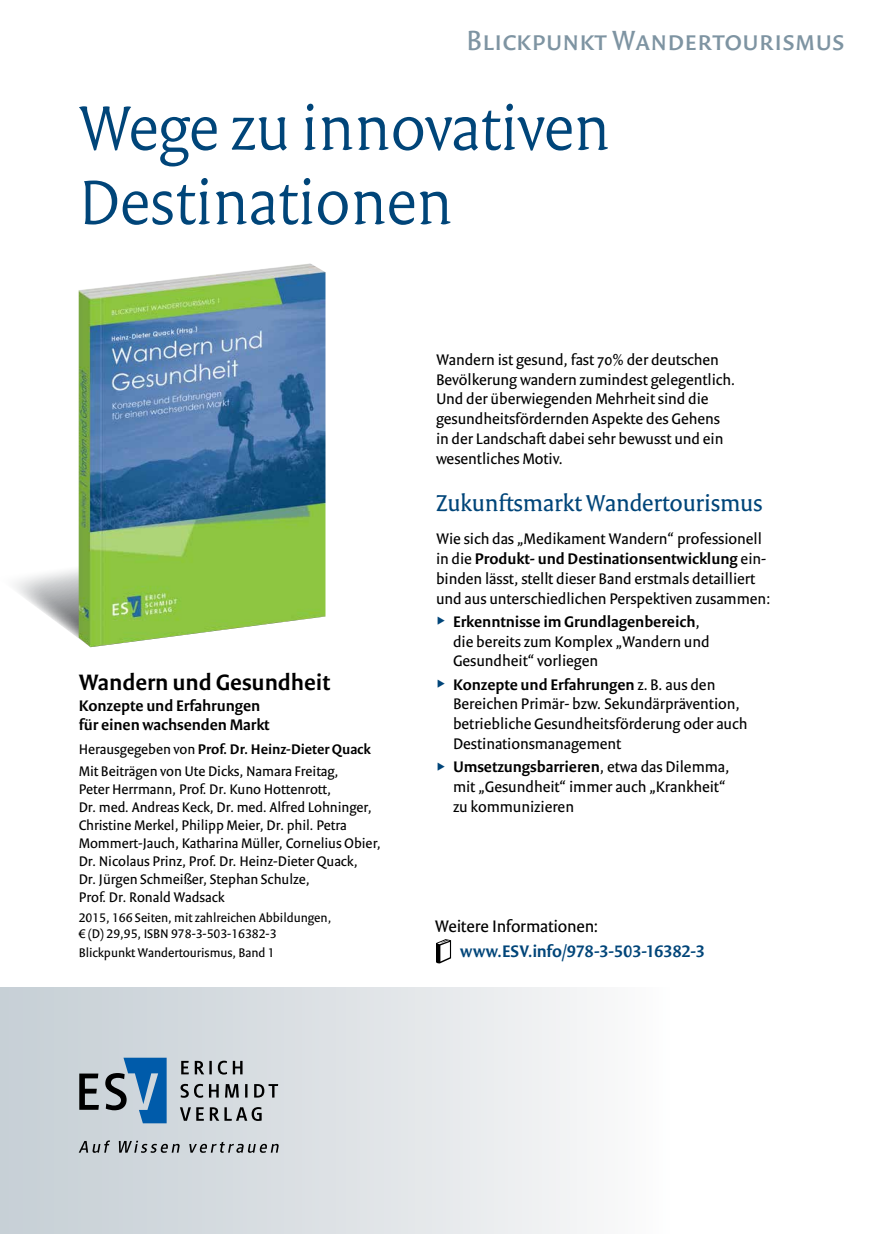
<style>
.page{position:relative;width:872px;height:1234px;background:#fff}
.page>*{position:absolute;margin:0;border:0;box-sizing:border-box;transform-origin:0 0}
.t1{font:300 67.5px/74.2px "Versa Pro";letter-spacing:-.005em;color:#004579}
.t2{font:30px "Versa Sans Pro";color:#7e94a2}
.t3{font:24.75px "Versa Pro";letter-spacing:-.005em;color:#004579}
.t4{font:600 24px "Versa Sans Pro";color:#000}
.t5{font:600 18px "Versa Sans Pro";letter-spacing:-.01em;color:#004579}
.t6{font:18px "Versa Sans Pro";color:#000}
.t7{font:16.5px/19.8px "Versa Sans Pro";color:#000}
.t8{font:600 16.5px/18.1px "Versa Sans Pro";color:#000}
.t9{font:15px/18px "Versa Sans Pro";color:#000}
.t10{font:13.5px/16.2px "Versa Sans Pro";color:#000}
.s1{font-weight:600}
</style>
<div class="page">
<div style="left:0;top:986px;width:872px;height:247px;background:linear-gradient(to right,#c4cdd3,#fff)"></div>
<svg style="left:15px;top:547px;width:64px;height:91px"></svg>
<img style="left:79px;top:263px;width:246px;height:384px">
<svg style="left:436px;top:939px;width:15px;height:24px"></svg>
<svg style="left:180px;top:1106px;width:82px;height:14px"></svg>
<svg style="left:180px;top:1083px;width:98px;height:14px"></svg>
<svg style="left:181px;top:1060px;width:61px;height:14px"></svg>
<svg style="left:105px;top:1057px;width:62px;height:65px"></svg>
<svg style="left:79px;top:1073px;width:20px;height:36px"></svg>
<svg style="left:79px;top:1140px;width:200px;height:12px"></svg>
<h2 class="t2" style="left:466px;top:22px;width:379px">Blickpunkt Wandertourismus</h2>
<h1 class="t1" style="left:79px;top:90px;width:533px">Wege zu innovativen<br>Destinationen</h1>
<h3 class="t4" style="left:79px;top:667px;width:253px">Wandern und Gesundheit</h3>
<p class="t8" style="left:79px;top:696px;width:192px">Konzepte und Erfahrungen für einen wachsenden Markt</p>
<p class="t9" style="left:79px;top:738px;width:294px;line-height:21.5px">Herausgegeben von <span class="s1">Prof. Dr. Heinz-Dieter Quack<br></span>Mit Beiträgen von Ute Dicks, Namara Freitag,</p>
<p class="t9" style="left:79px;top:779px;width:304px">Peter Herrmann, Prof. Dr. Kuno Hottenrott,<br>Dr. med. Andreas Keck, Dr. med. Alfred Lohninger, Christine Merkel, Philipp Meier, Dr. phil. Petra Mommert-Jauch, Katharina Müller, Cornelius Obier, Dr. Nicolaus Prinz, Prof. Dr. Heinz-Dieter Quack,<br>Dr. Jürgen Schmeißer, Stephan Schulze,<br>Prof. Dr. Ronald Wadsack</p>
<p class="t10" style="left:79px;top:908px;width:254px">2015, 166 Seiten, mit zahlreichen Abbildungen, € (D) 29,95, ISBN 978-3-503-16382-3</p>
<p class="t10" style="left:79px;top:944px;width:197px">Blickpunkt Wandertourismus, Band 1</p>
<p class="t7" style="left:436px;top:349px;width:301px">Wandern ist gesund, fast 70% der deutschen Bevölkerung wandern zumindest gelegentlich.<br>Und der überwiegenden Mehrheit sind die gesundheitsfördernden Aspekte des Gehens in der Landschaft dabei sehr bewusst und ein wesentliches Motiv.</p>
<h3 class="t3" style="left:436px;top:488px;width:328px">Zukunftsmarkt Wandertourismus</h3>
<p class="t7" style="left:436px;top:528px;width:336px">Wie sich das „Medikament Wandern“ professionell in die <span class="s1">Produkt- und Destinationsentwicklung</span> ein&shy;binden lässt, stellt dieser Band erstmals detailliert und aus unterschiedlichen Perspektiven zusammen:</p>
<p class="t7" style="left:453px;top:611px;width:258px"><span class="s1">Erkenntnisse im Grundlagenbereich</span>, die bereits zum Komplex „Wandern und<br>Gesundheit“ vorliegen</p>
<p class="t7" style="left:453px;top:674px;width:296px"><span class="s1">Konzepte und Erfahrungen</span> z.B. aus den Bereichen Primär- bzw. Sekundärprävention, betriebliche Gesundheitsförderung oder auch Destinationsmanagement</p>
<p class="t7" style="left:453px;top:756px;width:278px"><span class="s1">Umsetzungsbarrieren</span>, etwa das Dilemma, mit „Gesundheit“ immer auch „Krankheit“ zu kommunizieren</p>
<p class="t6" style="left:435px;top:915px;width:165px">Weitere Informationen:</p>
<p class="t5" style="left:460px;top:940px;width:246px">www.ESV.info/978-3-503-16382-3</p>
</div>
